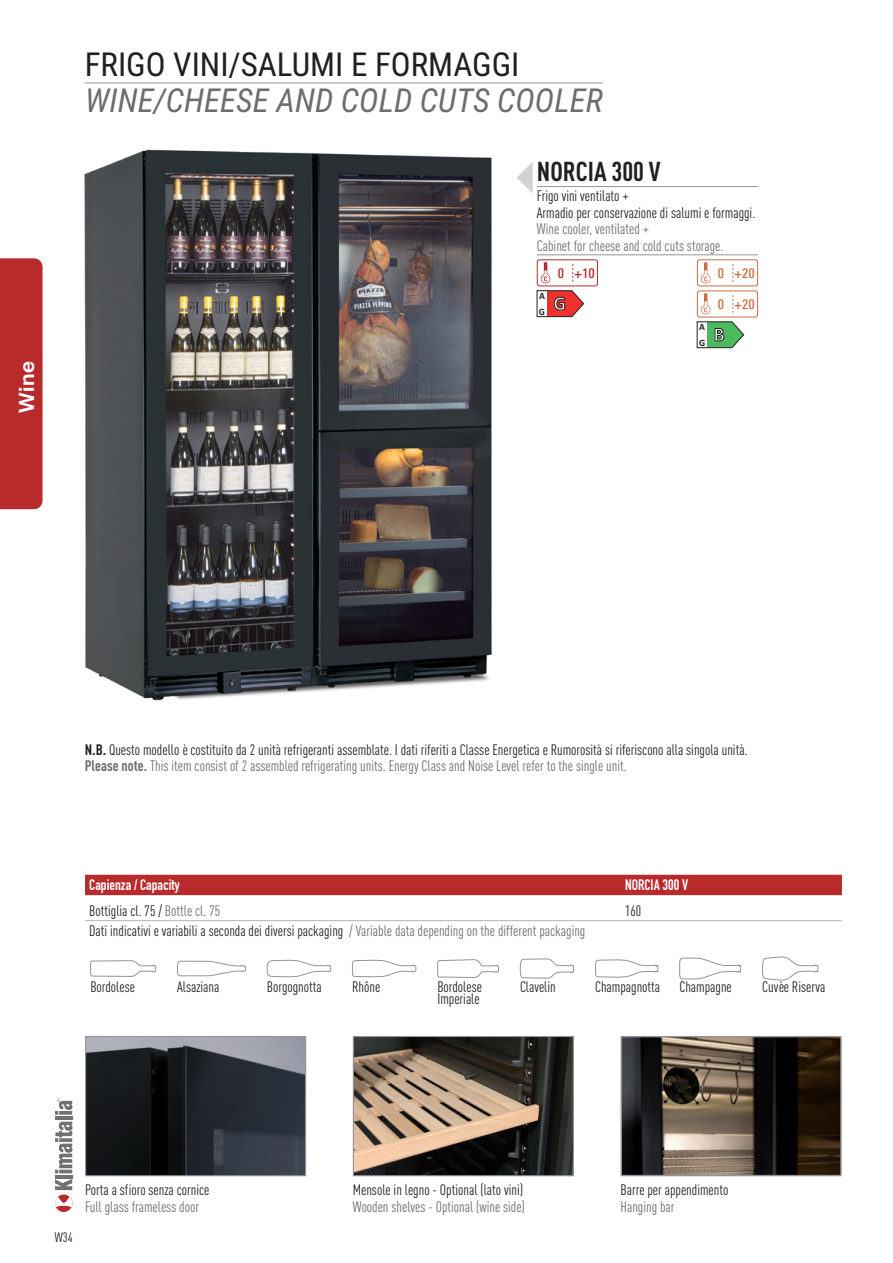
<style>
.page{position:relative;width:893px;height:1263px;background:#fff}
.page>*{position:absolute;margin:0;border:0;box-sizing:border-box;transform-origin:0 0}
.t1{font:italic 33px "Roboto Condensed";color:#6c6d70}
.t2{font:33px "Roboto Condensed";color:#231f20}
.t3{font:700 27px "DIN Cond";color:#231f20}
.t4{font:500 24px "Founders Grotesk";color:#fff}
.t5{font:15px "DIN Cond";color:#231f20}
.t6{font:15px "DIN Cond";color:#6c6d70}
.t7{font:700 15px "DIN Condensed";color:#fff}
.t8{font:500 condensed 13.5px "Linotype Univers";color:#cb6e46}
.t9{font:500 condensed 13.5px "Linotype Univers";color:#b92a2d}
.t10{font:13.5px "DIN Cond";color:#231f20}
.t11{font:700 9.75px/15.9px "Calibri";color:#231f20}
.s1{font-weight:700}
.s2{color:#6c6d70}
</style>
<div class="page">
<img style="left:84px;top:149px;width:408px;height:552px">
<svg style="left:701px;top:262px;width:9px;height:21px"></svg>
<svg style="left:732px;top:264px;width:1px;height:18px"></svg>
<div style="left:697px;top:259px;width:61px;height:27px;border:1px solid #cb6e46;border-radius:2px"></div>
<svg style="left:701px;top:293px;width:9px;height:21px"></svg>
<svg style="left:732px;top:295px;width:1px;height:18px"></svg>
<div style="left:697px;top:291px;width:61px;height:26px;border:1px solid #cb6e46;border-radius:2px"></div>
<svg style="left:541px;top:262px;width:9px;height:21px"></svg>
<svg style="left:572px;top:264px;width:1px;height:18px"></svg>
<div style="left:537px;top:259px;width:61px;height:27px;border:1px solid #b92a2d;border-radius:2px"></div>
<hr style="left:537px;top:186px;width:221px;height:1px;background:#939598">
<hr style="left:537px;top:254px;width:221px;height:1px;background:#939598">
<svg style="left:517px;top:162px;width:16px;height:31px"></svg>
<svg style="left:537px;top:290px;width:47px;height:27px"></svg>
<svg style="left:697px;top:321px;width:47px;height:27px"></svg>
<img style="left:87px;top:1038px;width:217px;height:136px">
<div style="left:85px;top:1036px;width:221px;height:140px;border:1px solid #939598"></div>
<img style="left:623px;top:1038px;width:217px;height:136px">
<div style="left:621px;top:1036px;width:221px;height:140px;border:1px solid #939598"></div>
<img style="left:355px;top:1038px;width:217px;height:136px">
<div style="left:353px;top:1036px;width:221px;height:140px;border:1px solid #939598"></div>
<div style="left:85px;top:875px;width:757px;height:20px;background:#b92a2d"></div>
<hr style="left:85px;top:920px;width:536px;height:1px;background:#b2b3b7">
<hr style="left:621px;top:920px;width:221px;height:1px;background:#b2b3b7">
<svg style="left:267px;top:959px;width:64px;height:18px"></svg>
<svg style="left:90px;top:960px;width:66px;height:17px"></svg>
<svg style="left:352px;top:959px;width:64px;height:18px"></svg>
<svg style="left:177px;top:961px;width:69px;height:15px"></svg>
<svg style="left:437px;top:960px;width:62px;height:18px"></svg>
<svg style="left:520px;top:959px;width:54px;height:20px"></svg>
<svg style="left:595px;top:959px;width:63px;height:19px"></svg>
<svg style="left:679px;top:957px;width:62px;height:22px"></svg>
<svg style="left:762px;top:956px;width:56px;height:24px"></svg>
<hr style="left:85px;top:83px;width:518px;height:1px;background:#939598">
<hr style="left:55px;top:1175px;width:17px;height:4px;background:#717074">
<svg style="left:55px;top:1121px;width:17px;height:52px"></svg>
<hr style="left:55px;top:1116px;width:17px;height:4px;background:#717074">
<svg style="left:55px;top:1099px;width:17px;height:16px"></svg>
<svg style="left:55px;top:1179px;width:17px;height:33px"></svg>
<div style="left:0;top:258px;width:43px;height:251px;background:#b92a2d"></div>
<h3 class="t4" style="left:11px;top:413px;width:54px;rotate:-90deg">Wine</h3>
<p class="t2" style="left:85px;top:41px;width:436px">FRIGO VINI/SALUMI E FORMAGGI</p>
<p class="t1" style="left:85px;top:77px;width:519px">WINE/CHEESE AND COLD CUTS COOLER</p>
<p class="t3" style="left:537px;top:155px;width:125px">NORCIA 300 V</p>
<p class="t5" style="left:537px;top:187px;width:94px">Frigo vini ventilato +</p>
<p class="t5" style="left:537px;top:204px;width:220px">Armadio per conservazione di salumi e formaggi.</p>
<p class="t6" style="left:537px;top:220px;width:114px">Wine cooler, ventilated +</p>
<p class="t6" style="left:537px;top:237px;width:188px">Cabinet for cheese and cold cuts storage.</p>
<p class="t9" style="left:558px;top:265px;width:8px">0</p>
<p class="t9" style="left:574px;top:265px;width:22px">+10</p>
<p class="t11" style="left:539px;top:287px;width:28px">A<br>G <sup>G</sup></p>
<p class="t8" style="left:718px;top:265px;width:8px">0</p>
<p class="t8" style="left:734px;top:265px;width:22px">+20</p>
<p class="t8" style="left:718px;top:296px;width:8px">0</p>
<p class="t8" style="left:734px;top:296px;width:22px">+20</p>
<p class="t11" style="left:699px;top:318px;width:27px">A<br>G <sup>B</sup></p>
<p class="t5" style="left:85px;top:741px;width:664px"><span class="s1">N.B.</span> Questo modello è costituito da 2 unità refrigeranti assemblate. I dati riferiti a Classe Energetica e Rumorosità si riferiscono alla singola unità.</p>
<p class="t6" style="left:85px;top:757px;width:543px"><span class="s1">Please note.</span> This item consist of 2 assembled refrigerating units. Energy Class and Noise Level refer to the single unit.</p>
<p class="t7" style="left:89px;top:875px;width:92px">Capienza / Capacity</p>
<p class="t7" style="left:625px;top:875px;width:65px">NORCIA 300 V</p>
<p class="t5" style="left:89px;top:902px;width:132px">Bottiglia cl. 75 / <span class="s2">Bottle cl. 75</span></p>
<p class="t5" style="left:625px;top:902px;width:18px">160</p>
<p class="t5" style="left:89px;top:921px;width:498px">Dati indicativi e variabili a seconda dei diversi packaging <span class="s2">/ Variable data depending on the different packaging</span></p>
<p class="t5" style="left:177px;top:978px;width:44px">Alsaziana</p>
<p class="t5" style="left:520px;top:978px;width:37px">Clavelin</p>
<p class="t5" style="left:595px;top:978px;width:67px">Champagnotta</p>
<p class="t5" style="left:679px;top:978px;width:54px">Champagne</p>
<p class="t5" style="left:762px;top:978px;width:65px">Cuvèe Riserva</p>
<p class="t5" style="left:90px;top:978px;width:46px">Bordolese</p>
<p class="t5" style="left:267px;top:978px;width:56px">Borgognotta</p>
<p class="t5" style="left:352px;top:978px;width:30px">Rhône</p>
<p class="t5" style="left:437px;top:978px;width:46px">Bordolese</p>
<p class="t5" style="left:437px;top:990px;width:44px">Imperiale</p>
<p class="t10" style="left:55px;top:1229px;width:19px">W34</p>
<p class="t5" style="left:85px;top:1181px;width:126px">Porta a sfioro senza cornice</p>
<p class="t6" style="left:85px;top:1198px;width:115px">Full glass frameless door</p>
<p class="t5" style="left:353px;top:1181px;width:172px">Mensole in legno - Optional (lato vini)</p>
<p class="t6" style="left:353px;top:1198px;width:174px">Wooden shelves - Optional (wine side)</p>
<p class="t5" style="left:621px;top:1181px;width:109px">Barre per appendimento</p>
<p class="t6" style="left:621px;top:1198px;width:55px">Hanging bar</p>
</div>
